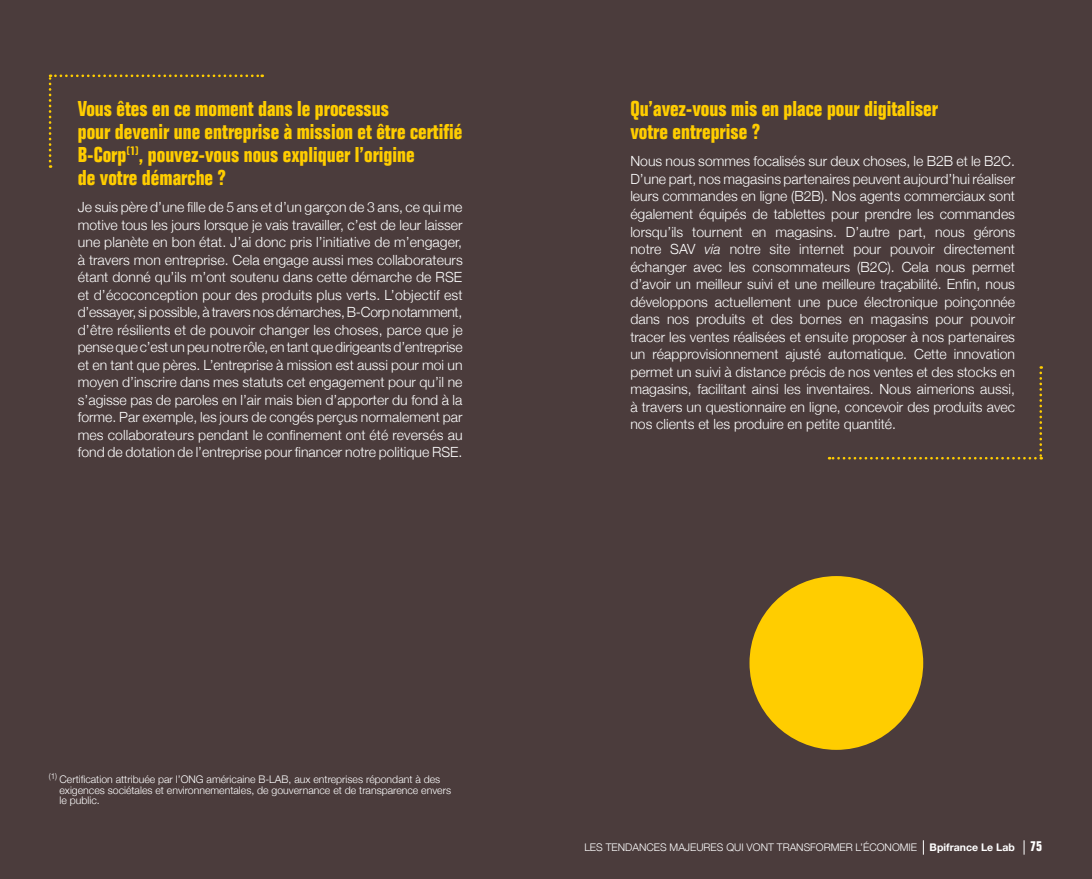
<style>
.page{position:relative;width:1092px;height:879px;background:#fff}
.page>*{position:absolute;margin:0;border:0;box-sizing:border-box;transform-origin:0 0}
.t1{font:700 condensed 21px/22.8px "Folio";color:#ffcd00}
.t2{font:300 14px/17.5px "Helvetica Neue";color:#fff;text-align:justify}
.t3{font:300 10.5px/10.5px "Helvetica Neue";color:#fff}
.s1{font-style:italic}
.s2{font-weight:700}
.s3{font-family:"Folio";font-weight:700;font-stretch:condensed;font-size:14px}
</style>
<div class="page">
<div style="left:0;top:0;width:1091px;height:878px;background:#4b3c3c"></div>
<svg style="left:829px;top:366px;width:212px;height:93px"></svg>
<div style="left:749px;top:575px;width:174px;height:174px;background:#ffcd00;border-radius:50%"></div>
<svg style="left:49px;top:74px;width:214px;height:94px"></svg>
<svg style="left:922px;top:840px;width:1px;height:14px"></svg>
<svg style="left:1023px;top:840px;width:1px;height:14px"></svg>
<h1 class="t1" style="left:78px;top:98px;width:386px">Vous êtes en ce moment dans le processus<br>pour devenir une entreprise à mission et être certifié B-Corp<sup>(1)</sup>, pouvez-vous nous expliquer l’origine<br>de votre démarche ?</h1>
<p class="t2" style="left:78px;top:197px;width:386px">Je suis père d’une fille de 5 ans et d’un garçon de 3 ans, ce qui me motive tous les jours lorsque je vais travailler, c’est de leur laisser une planète en bon état. J’ai donc pris l’initiative de m’engager, à travers mon entreprise. Cela engage aussi mes collaborateurs étant donné qu’ils m’ont soutenu dans cette démarche de RSE et d’écoconception pour des produits plus verts. L’objectif est d’essayer, si possible, à travers nos démarches, B-Corp notamment, d’être résilients et de pouvoir changer les choses, parce que je pense que c’est un peu notre rôle, en tant que dirigeants d’entreprise et en tant que pères. L’entreprise à mission est aussi pour moi un moyen d’inscrire dans mes statuts cet engagement pour qu’il ne s’agisse pas de paroles en l’air mais bien d’apporter du fond à la forme. Par exemple, les jours de congés perçus normalement par mes collaborateurs pendant le confinement ont été reversés au fond de dotation de l’entreprise pour financer notre politique RSE.</p>
<h1 class="t1" style="left:630px;top:98px;width:309px">Qu’avez-vous mis en place pour digitaliser votre entreprise ?</h1>
<p class="t2" style="left:630px;top:152px;width:386px">Nous nous sommes focalisés sur deux choses, le B2B et le B2C.<br>D’une part, nos magasins partenaires peuvent aujourd’hui réaliser leurs commandes en ligne (B2B). Nos agents commerciaux sont également équipés de tablettes pour prendre les commandes lorsqu’ils tournent en magasins. D’autre part, nous gérons notre SAV <span class="s1">via</span> notre site internet pour pouvoir directement échanger avec les consommateurs (B2C). Cela nous permet d’avoir un meilleur suivi et une meilleure traçabilité. Enfin, nous développons actuellement une puce électronique poinçonnée dans nos produits et des bornes en magasins pour pouvoir tracer les ventes réalisées et ensuite proposer à nos partenaires un réapprovisionnement ajusté automatique. Cette innovation permet un suivi à distance précis de nos ventes et des stocks en magasins, facilitant ainsi les inventaires. Nous aimerions aussi, à travers un questionnaire en ligne, concevoir des produits avec nos clients et les produire en petite quantité.</p>
<p class="t3" style="left:59px;top:773px;width:393px;text-indent:-11px"><sup>(1)</sup> Certification attribuée par l’ONG américaine B-LAB, aux entreprises répondant à des exigences sociétales et environnementales, de gouvernance et de transparence envers le public.</p>
<p class="t3" style="left:584px;top:841px;width:459px">LES TENDANCES MAJEURES QUI VONT TRANSFORMER L’ÉCONOMIE <span class="s2">Bpifrance Le Lab</span> <span class="s3">75</span></p>
</div>
